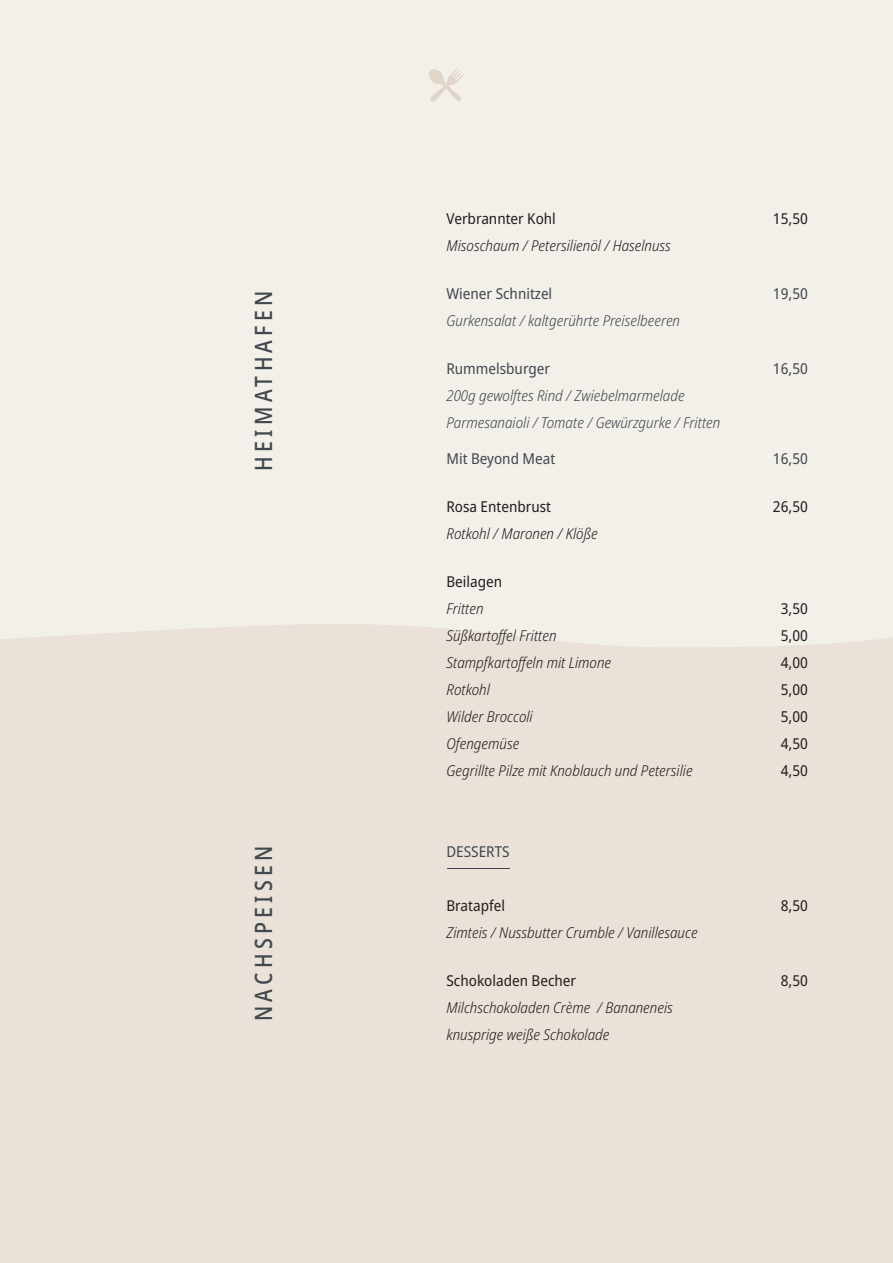
<style>
.page{position:relative;width:893px;height:1263px;background:#f3f0ea}
.page>*{position:absolute;margin:0;border:0;box-sizing:border-box;transform-origin:0 0}
.t1{font:500 semi-condensed 24px "Noto Sans";letter-spacing:.2em;color:#41494e;scale:.9 1}
.t2{font:italic 300 semi-condensed 15px/27px "Noto Sans";color:#231f20}
.t3{font:italic 300 semi-condensed 15px/27px "Noto Sans";color:#41494e}
.t4{font:semi-condensed 15px "Noto Sans";color:#231f20}
.t5{font:semi-condensed 15px "Noto Sans";color:#41494e}
</style>
<div class="page">
<div style="left:0;top:624px;width:893px;height:639px;background:#eae2d9"></div>
<svg style="left:429px;top:68px;width:35px;height:34px"></svg>
<hr style="left:447px;top:868px;width:62px;height:1px;background:#41494e">
<h1 class="t1" style="left:247px;top:471px;width:202px;rotate:-90deg">HEImATHAFEN</h1>
<h1 class="t1" style="left:247px;top:1021px;width:197px;rotate:-90deg">NAcHSPEISEN</h1>
<p class="t4" style="left:446px;top:208px;width:111px">Verbrannter Kohl</p>
<p class="t4" style="left:773px;top:208px;width:36px">15,50</p>
<p class="t2" style="left:446px;top:232px;width:226px">Misoschaum / Petersilienöl / Haselnuss</p>
<p class="t5" style="left:446px;top:283px;width:107px">Wiener Schnitzel</p>
<p class="t5" style="left:773px;top:283px;width:36px">19,50</p>
<p class="t3" style="left:446px;top:307px;width:235px">Gurkensalat / kaltgerührte Preiselbeeren</p>
<p class="t5" style="left:446px;top:358px;width:105px">Rummelsburger</p>
<p class="t5" style="left:773px;top:358px;width:36px">16,50</p>
<p class="t3" style="left:446px;top:382px;width:275px">200g gewolftes Rind / Zwiebelmarmelade<br>Parmesanaioli / Tomate / Gewürzgurke / Fritten</p>
<p class="t5" style="left:446px;top:448px;width:110px">Mit Beyond Meat</p>
<p class="t5" style="left:773px;top:448px;width:36px">16,50</p>
<p class="t4" style="left:446px;top:496px;width:106px">Rosa Entenbrust</p>
<p class="t4" style="left:773px;top:496px;width:36px">26,50</p>
<p class="t2" style="left:446px;top:520px;width:153px">Rotkohl / Maronen / Klöße</p>
<p class="t4" style="left:446px;top:571px;width:57px">Beilagen</p>
<p class="t2" style="left:446px;top:595px;width:39px">Fritten</p>
<p class="t4" style="left:781px;top:598px;width:29px">3,50</p>
<p class="t2" style="left:446px;top:622px;width:112px">Süßkartoffel Fritten</p>
<p class="t4" style="left:781px;top:625px;width:29px">5,00</p>
<p class="t2" style="left:446px;top:649px;width:166px">Stampfkartoffeln mit Limone</p>
<p class="t4" style="left:781px;top:652px;width:29px">4,00</p>
<p class="t2" style="left:446px;top:676px;width:45px">Rotkohl</p>
<p class="t4" style="left:781px;top:679px;width:29px">5,00</p>
<p class="t2" style="left:446px;top:703px;width:88px">Wilder Broccoli</p>
<p class="t4" style="left:781px;top:706px;width:29px">5,00</p>
<p class="t2" style="left:446px;top:730px;width:74px">Ofengemüse</p>
<p class="t4" style="left:781px;top:733px;width:29px">4,50</p>
<p class="t2" style="left:446px;top:757px;width:248px">Gegrillte Pilze mit Knoblauch und Petersilie</p>
<p class="t4" style="left:781px;top:760px;width:29px">4,50</p>
<p class="t5" style="left:446px;top:841px;width:65px">DESSERTS</p>
<p class="t4" style="left:446px;top:895px;width:60px">Bratapfel</p>
<p class="t4" style="left:781px;top:895px;width:29px">8,50</p>
<p class="t2" style="left:446px;top:919px;width:253px">Zimteis / Nussbutter Crumble / Vanillesauce</p>
<p class="t4" style="left:446px;top:970px;width:131px">Schokoladen Becher</p>
<p class="t4" style="left:781px;top:970px;width:29px">8,50</p>
<p class="t2" style="left:446px;top:994px;width:228px">Milchschokoladen Crème / Bananeneis knusprige weiße Schokolade</p>
</div>
